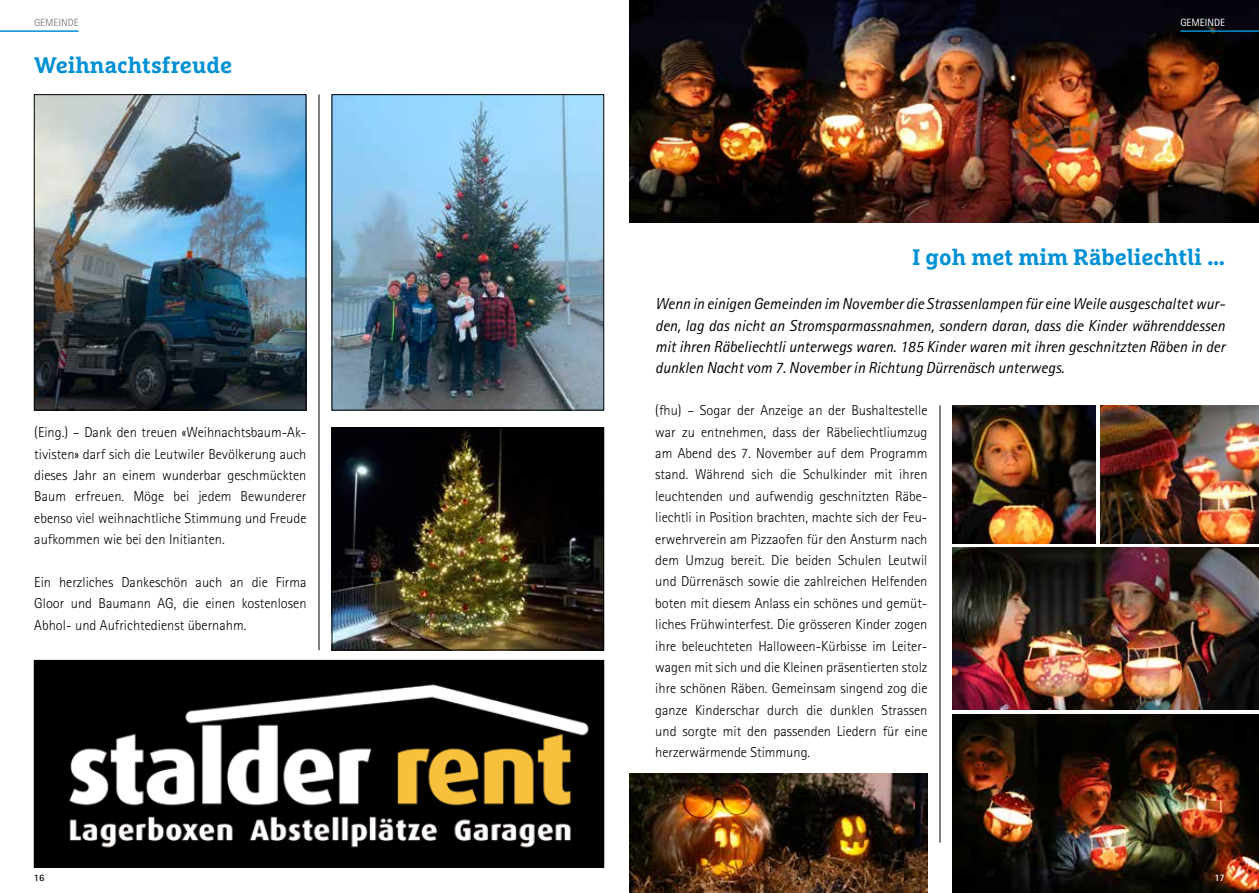
<style>
.page{position:relative;width:1259px;height:893px;background:#fff}
.page>*{position:absolute;margin:0;border:0;box-sizing:border-box;transform-origin:0 0}
.t1{font:700 22.5px "Marselis Slab Pro";color:#0090d6}
.t2{font:italic 15.9px/21.3px "Rotis Sans Serif Std";color:#000;text-align:justify}
.t3{font:300 14.4px/21.3px "Rotis Sans Serif Std";color:#000;text-align:justify}
.t4{font:10.5px "Rotis Sans Serif Std";color:#868786}
.t5{font:10.5px "Rotis Sans Serif Std";color:#fff}
.t6{font:700 9.9px "Rotis Sans Serif Std";color:#000}
.t7{font:700 9.9px "Rotis Sans Serif Std";color:#fff}
</style>
<div class="page">
<hr style="left:0;top:30px;width:79px;height:2px;background:#0090d6">
<hr style="left:939px;top:405px;width:1px;height:438px;background:#000">
<img style="left:629px;top:0;width:630px;height:223px">
<img style="left:952px;top:405px;width:144px;height:138px">
<img style="left:952px;top:548px;width:307px;height:161px">
<img style="left:952px;top:714px;width:307px;height:179px">
<img style="left:1100px;top:405px;width:159px;height:138px">
<img style="left:629px;top:774px;width:298px;height:119px">
<hr style="left:1180px;top:30px;width:79px;height:2px;background:#0090d6">
<img style="left:36px;top:662px;width:566px;height:203px">
<div style="left:34px;top:660px;width:570px;height:207px;border:1px solid #000"></div>
<img style="left:36px;top:96px;width:268px;height:312px">
<div style="left:34px;top:94px;width:272px;height:316px;border:1px solid #000"></div>
<hr style="left:319px;top:94px;width:1px;height:556px;background:#000">
<img style="left:334px;top:96px;width:268px;height:312px">
<div style="left:332px;top:94px;width:272px;height:316px;border:1px solid #000"></div>
<img style="left:334px;top:429px;width:268px;height:219px">
<div style="left:332px;top:427px;width:272px;height:223px;border:1px solid #000"></div>
<p class="t4" style="left:34px;top:16px;width:46px">GEMEINDE</p>
<h1 class="t1" style="left:34px;top:51px;width:200px">Weihnachtsfreude</h1>
<p class="t3" style="left:34px;top:422px;width:274px">(Eing.) – Dank den treuen «Weihnachtsbaum-Ak&shy;tivisten» darf sich die Leutwiler Bevölkerung auch dieses Jahr an einem wunderbar geschmückten Baum erfreuen. Möge bei jedem Bewunderer ebenso viel weihnachtliche Stimmung und Freude aufkommen wie bei den Initianten.</p>
<p class="t3" style="left:34px;top:572px;width:274px">Ein herzliches Dankeschön auch an die Firma Gloor und Baumann AG, die einen kostenlosen Abhol- und Aufrichtedienst übernahm.</p>
<p class="t6" style="left:34px;top:871px;width:12px">16</p>
<p class="t5" style="left:1180px;top:16px;width:46px">GEMEINDE</p>
<h1 class="t1" style="left:912px;top:243px;width:314px">I goh met mim Räbeliechtli …</h1>
<p class="t2" style="left:655px;top:293px;width:571px">Wenn in einigen Gemeinden im November die Strassenlampen für eine Weile ausgeschaltet wur&shy;den, lag das nicht an Stromsparmassnahmen, sondern daran, dass die Kinder währenddessen mit ihren Räbeliechtli unterwegs waren. 185 Kinder waren mit ihren geschnitzten Räben in der dunklen Nacht vom 7. November in Richtung Dürrenäsch unterwegs.</p>
<p class="t3" style="left:655px;top:400px;width:274px">(fhu) – Sogar der Anzeige an der Bushaltestelle war zu entnehmen, dass der Räbeliechtliumzug am Abend des 7. November auf dem Programm stand. Während sich die Schulkinder mit ihren leuchtenden und aufwendig geschnitzten Räbe&shy;liechtli in Position brachten, machte sich der Feu&shy;erwehrverein am Pizzaofen für den Ansturm nach dem Umzug bereit. Die beiden Schulen Leutwil und Dürrenäsch sowie die zahlreichen Helfenden boten mit diesem Anlass ein schönes und gemüt&shy;liches Frühwinterfest. Die grösseren Kinder zogen ihre beleuchteten Halloween-Kürbisse im Leiter&shy;wagen mit sich und die Kleinen präsentierten stolz ihre schönen Räben. Gemeinsam singend zog die ganze Kinderschar durch die dunklen Strassen und sorgte mit den passenden Liedern für eine herzerwärmende Stimmung.</p>
<p class="t7" style="left:1214px;top:871px;width:12px">17</p>
</div>
